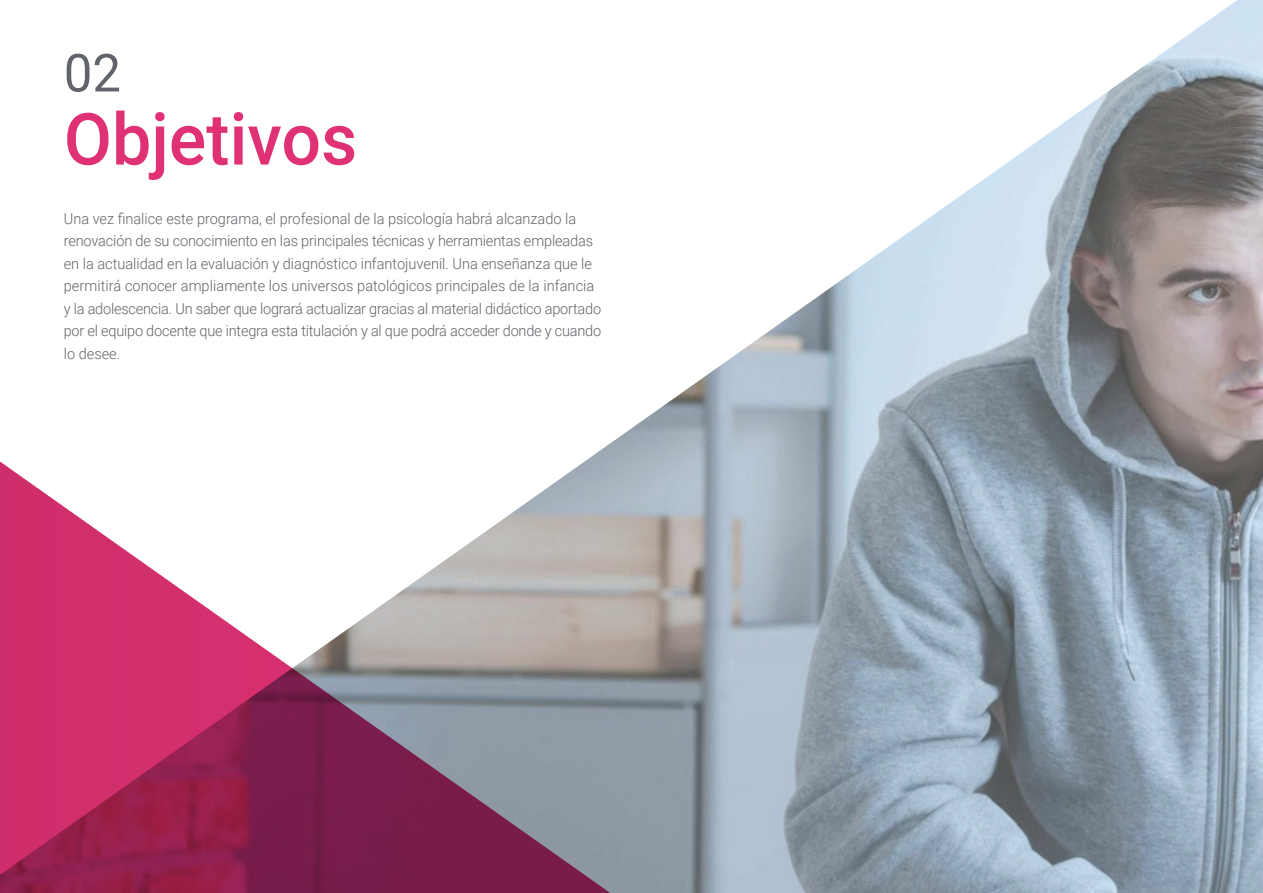
<style>
.page{position:relative;width:1263px;height:893px;background:#fff}
.page>*{position:absolute;margin:0;border:0;box-sizing:border-box;transform-origin:0 0}
.t1{font:500 72px "Roboto";color:#df3174}
.t2{font:52.5px "Roboto";color:#61646a}
.t3{font:300 15px/22.5px "Roboto";letter-spacing:-.01em;color:#61646a}
</style>
<div class="page">
<img style="left:607px;top:0;width:656px;height:893px">
<svg style="left:0;top:446px;width:640px;height:447px"></svg>
<h2 class="t2" style="left:64px;top:36px;width:59px">02</h2>
<h1 class="t1" style="left:64px;top:89px;width:295px">Objetivos</h1>
<p class="t3" style="left:64px;top:207px;width:539px">Una vez finalice este programa, el profesional de la psicología habrá alcanzado la renovación de su conocimiento en las principales técnicas y herramientas empleadas en la actualidad en la evaluación y diagnóstico infantojuvenil. Una enseñanza que le permitirá conocer ampliamente los universos patológicos principales de la infancia y la adolescencia. Un saber que logrará actualizar gracias al material didáctico aportado por el equipo docente que integra esta titulación y al que podrá acceder donde y cuando lo desee.</p>
</div>
